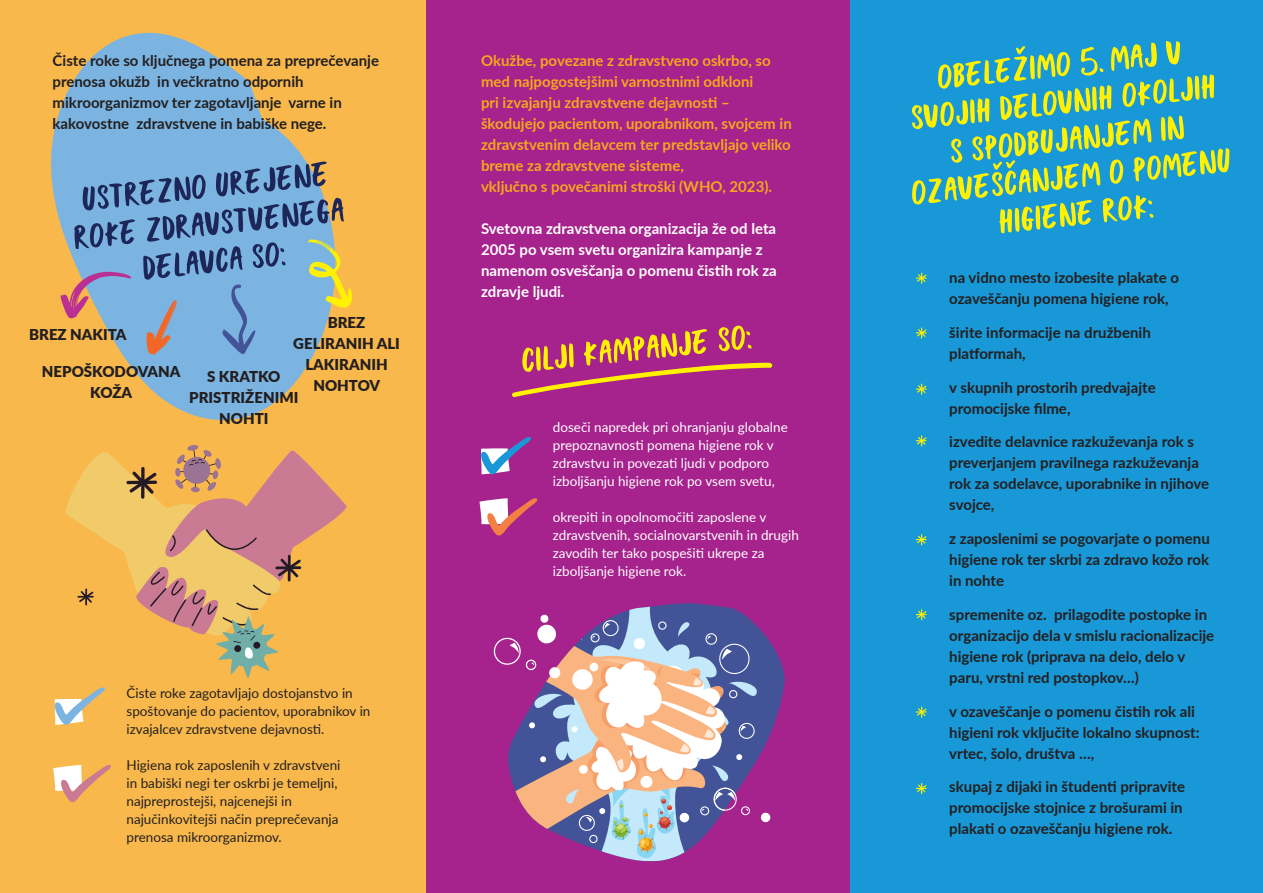
<style>
.page{position:relative;width:1263px;height:893px;background:#fff}
.page>*{position:absolute;margin:0;border:0;box-sizing:border-box;transform-origin:0 0}
.t1{font:700 15px/21px "Lato";color:#231f20}
.t2{font:700 15px/21px "Lato";color:#f5a81c}
.t3{font:700 15px/21px "Lato";color:#fff}
.t4{font:900 15px/21px "Lato";color:#231f20;text-align:center}
.t5{font:13.5px/18px "Lato";color:#fff}
.t6{font:13.5px/18px "Lato";color:#231f20}
</style>
<div class="page">
<div style="left:425px;top:0;width:425px;height:893px;background:#a6228c"></div>
<div style="left:0;top:0;width:425px;height:893px;background:#f8b84c"></div>
<svg style="left:645px;top:608px;width:140px;height:254px"></svg>
<svg style="left:633px;top:603px;width:100px;height:258px"></svg>
<svg style="left:51px;top:32px;width:263px;height:388px;fill:#7bb4e1"></svg>
<svg style="left:66px;top:445px;width:281px;height:234px"></svg>
<svg style="left:54px;top:687px;width:51px;height:38px"></svg>
<svg style="left:53px;top:765px;width:58px;height:38px"></svg>
<div style="left:850px;top:0;width:413px;height:893px;background:#1898d6"></div>
<svg style="left:481px;top:437px;width:50px;height:38px"></svg>
<svg style="left:479px;top:498px;width:59px;height:38px"></svg>
<svg style="left:512px;top:326px;width:260px;height:71px"></svg>
<svg style="left:912px;top:41px;width:317px;height:192px"></svg>
<svg style="left:916px;top:273px;width:11px;height:11px"></svg>
<svg style="left:916px;top:327px;width:11px;height:12px"></svg>
<svg style="left:916px;top:384px;width:11px;height:11px"></svg>
<svg style="left:916px;top:435px;width:11px;height:11px"></svg>
<svg style="left:916px;top:534px;width:11px;height:11px"></svg>
<svg style="left:916px;top:609px;width:11px;height:11px"></svg>
<svg style="left:916px;top:707px;width:11px;height:11px"></svg>
<svg style="left:916px;top:783px;width:11px;height:11px"></svg>
<svg style="left:493px;top:609px;width:278px;height:251px"></svg>
<svg style="left:60px;top:161px;width:292px;height:194px"></svg>
<p class="t1" style="left:53px;top:49px;width:328px">Čiste roke so ključnega pomena za preprečevanje prenosa okužb in večkratno odpornih mikroorganizmov ter zagotavljanje varne in kakovostne zdravstvene in babiške nege.</p>
<p class="t4" style="left:29px;top:324px;width:99px">BREZ NAKITA</p>
<p class="t4" style="left:293px;top:312px;width:108px">BREZ<br>GELIRANIH ALI<br>LAKIRANIH<br>NOHTOV</p>
<p class="t4" style="left:42px;top:361px;width:140px">NEPOŠKODOVANA<br>KOŽA</p>
<p class="t4" style="left:189px;top:365px;width:111px">S KRATKO<br>PRISTRIŽENIMI<br>NOHTI</p>
<p class="t6" style="left:126px;top:684px;width:245px">Čiste roke zagotavljajo dostojanstvo in spoštovanje do pacientov, uporabnikov in izvajalcev zdravstvene dejavnosti.</p>
<p class="t6" style="left:126px;top:756px;width:215px">Higiena rok zaposlenih v zdravstveni in babiški negi ter oskrbi je temeljni, najpreprostejši, najcenejši in najučinkovitejši način preprečevanja prenosa mikroorganizmov.</p>
<p class="t2" style="left:481px;top:49px;width:312px">Okužbe, povezane z zdravstveno oskrbo, so med najpogostejšimi varnostnimi odkloni<br>pri izvajanju zdravstvene dejavnosti – škodujejo pacientom, uporabnikom, svojcem in zdravstvenim delavcem ter predstavljajo veliko breme za zdravstvene sisteme,<br>vključno s povečanimi stroški (WHO, 2023).</p>
<p class="t3" style="left:481px;top:217px;width:297px">Svetovna zdravstvena organizacija že od leta 2005 po vsem svetu organizira kampanje z namenom osveščanja o pomenu čistih rok za zdravje ljudi.</p>
<p class="t5" style="left:553px;top:417px;width:236px">doseči napredek pri ohranjanju globalne prepoznavnosti pomena higiene rok v zdravstvu in povezati ljudi v podporo izboljšanju higiene rok po vsem svetu,</p>
<p class="t5" style="left:553px;top:507px;width:248px">okrepiti in opolnomočiti zaposlene v zdravstvenih, socialnovarstvenih in drugih zavodih ter tako pospešiti ukrepe za izboljšanje higiene rok.</p>
<p class="t1" style="left:949px;top:266px;width:231px">na vidno mesto izobesite plakate o ozaveščanju pomena higiene rok,</p>
<p class="t1" style="left:949px;top:321px;width:203px">širite informacije na družbenih platformah,</p>
<p class="t1" style="left:949px;top:376px;width:208px">v skupnih prostorih predvajajte promocijske filme,</p>
<p class="t1" style="left:949px;top:431px;width:261px">izvedite delavnice razkuževanja rok s preverjanjem pravilnega razkuževanja rok za sodelavce, uporabnike in njihove svojce,</p>
<p class="t1" style="left:949px;top:527px;width:262px;text-align:justify">z zaposlenimi se pogovarjate o pomenu higiene rok ter skrbi za zdravo kožo rok in nohte</p>
<p class="t1" style="left:949px;top:603px;width:266px">spremenite oz. prilagodite postopke in organizacijo dela v smislu racionalizacije higiene rok (priprava na delo, delo v paru, vrstni red postopkov…)</p>
<p class="t1" style="left:949px;top:700px;width:252px">v ozaveščanje o pomenu čistih rok ali higieni rok vključite lokalno skupnost: vrtec, šolo, društva …,</p>
<p class="t1" style="left:949px;top:776px;width:237px">skupaj z dijaki in študenti pripravite promocijske stojnice z brošurami in plakati o ozaveščanju higiene rok.</p>
</div>
